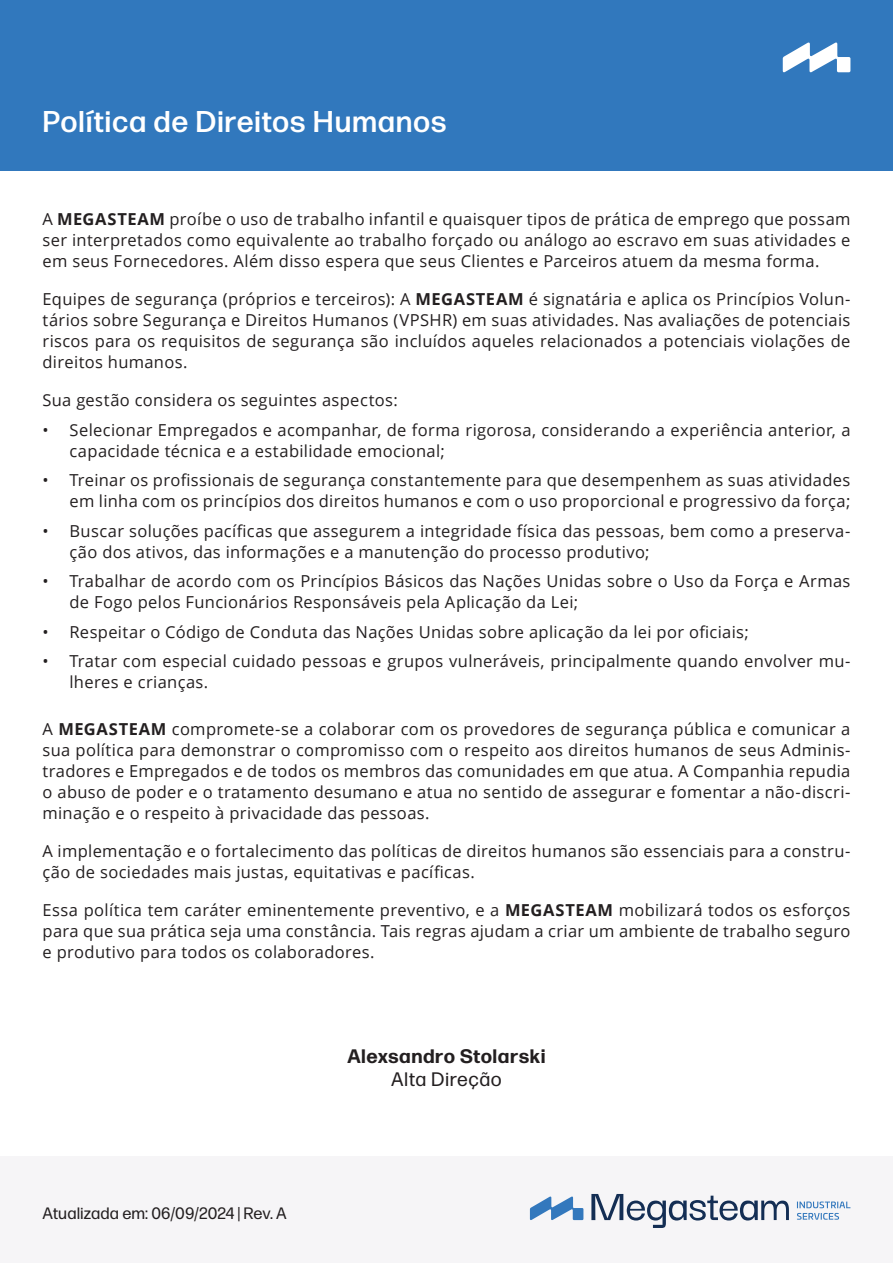
<style>
.page{position:relative;width:893px;height:1263px;background:#fff}
.page>*{position:absolute;margin:0;border:0;box-sizing:border-box;transform-origin:0 0}
.t1{font:500 30px "Forma DJR Micro";letter-spacing:.02em;color:#fff}
.t2{font:700 19.5px "Forma DJR Micro";letter-spacing:.025em;color:#231f20}
.t3{font:19.5px "Forma DJR Micro";letter-spacing:.025em;color:#231f20}
.t4{font:16.5px/21px "Open Sans";letter-spacing:.02em;color:#231f20}
.t5{font:16.5px "Forma DJR Micro";color:#231f20}
.s1{font-weight:700}
</style>
<div class="page">
<div style="left:0;top:1157px;width:893px;height:106px;background:#f6f5f7"></div>
<div style="left:0;top:0;width:893px;height:170px;background:#3178bd"></div>
<svg style="left:783px;top:42px;width:67px;height:30px"></svg>
<svg style="left:530px;top:1196px;width:53px;height:24px"></svg>
<svg style="left:591px;top:1194px;width:198px;height:34px"></svg>
<svg style="left:797px;top:1201px;width:53px;height:19px"></svg>
<p class="t1" style="left:43px;top:102px;width:406px">Política de Direitos Humanos</p>
<p class="t4" style="left:43px;top:208px;width:809px;text-align:justify">A <span class="s1">MEGASTEAM</span> proíbe o uso de trabalho infantil e quaisquer tipos de prática de emprego que possam ser interpretados como equivalente ao trabalho forçado ou análogo ao escravo em suas atividades e em seus Fornecedores. Além disso espera que seus Clientes e Parceiros atuem da mesma forma.</p>
<p class="t4" style="left:43px;top:288px;width:809px;text-align:justify">Equipes de segurança (próprios e terceiros): A <span class="s1">MEGASTEAM</span> é signatária e aplica os Princípios Volun&shy;tários sobre Segurança e Direitos Humanos (VPSHR) em suas atividades. Nas avaliações de potenciais riscos para os requisitos de segurança são incluídos aqueles relacionados a potenciais violações de direitos humanos.</p>
<p class="t4" style="left:43px;top:389px;width:357px">Sua gestão considera os seguintes aspectos:</p>
<p class="t4" style="left:70px;top:419px;width:782px;text-indent:-27px">• Selecionar Empregados e acompanhar, de forma rigorosa, considerando a experiência anterior, a capacidade técnica e a estabilidade emocional;</p>
<p class="t4" style="left:43px;top:469px;width:809px;text-align:right">• Treinar os profissionais de segurança constantemente para que desempenhem as suas atividades em linha com os princípios dos direitos humanos e com o uso proporcional e progressivo da força;</p>
<p class="t4" style="left:70px;top:520px;width:782px;text-indent:-27px">• Buscar soluções pacíficas que assegurem a integridade física das pessoas, bem como a preserva&shy;ção dos ativos, das informações e a manutenção do processo produtivo;</p>
<p class="t4" style="left:70px;top:570px;width:782px;text-indent:-27px">• Trabalhar de acordo com os Princípios Básicos das Nações Unidas sobre o Uso da Força e Armas de Fogo pelos Funcionários Responsáveis pela Aplicação da Lei;</p>
<p class="t4" style="left:43px;top:621px;width:708px">• Respeitar o Código de Conduta das Nações Unidas sobre aplicação da lei por oficiais;</p>
<p class="t4" style="left:70px;top:650px;width:782px;text-indent:-27px">• Tratar com especial cuidado pessoas e grupos vulneráveis, principalmente quando envolver mu&shy;lheres e crianças.</p>
<p class="t4" style="left:43px;top:718px;width:809px;text-align:justify">A <span class="s1">MEGASTEAM</span> compromete-se a colaborar com os provedores de segurança pública e comunicar a sua política para demonstrar o compromisso com o respeito aos direitos humanos de seus Adminis&shy;tradores e Empregados e de todos os membros das comunidades em que atua. A Companhia repudia o abuso de poder e o tratamento desumano e atua no sentido de assegurar e fomentar a não-discri&shy;minação e o respeito à privacidade das pessoas.</p>
<p class="t4" style="left:43px;top:840px;width:809px">A implementação e o fortalecimento das políticas de direitos humanos são essenciais para a constru&shy;ção de sociedades mais justas, equitativas e pacíficas.</p>
<p class="t4" style="left:43px;top:899px;width:809px;text-align:justify">Essa política tem caráter eminentemente preventivo, e a <span class="s1">MEGASTEAM</span> mobilizará todos os esforços para que sua prática seja uma constância. Tais regras ajudam a criar um ambiente de trabalho seguro e produtivo para todos os colaboradores.</p>
<p class="t5" style="left:43px;top:1203px;width:246px">Atualizada em: 06/09/2024 | Rev. A</p>
<p class="t2" style="left:347px;top:1043px;width:200px">Alexsandro Stolarski</p>
<p class="t3" style="left:391px;top:1067px;width:112px">Alta Direção</p>
</div>
